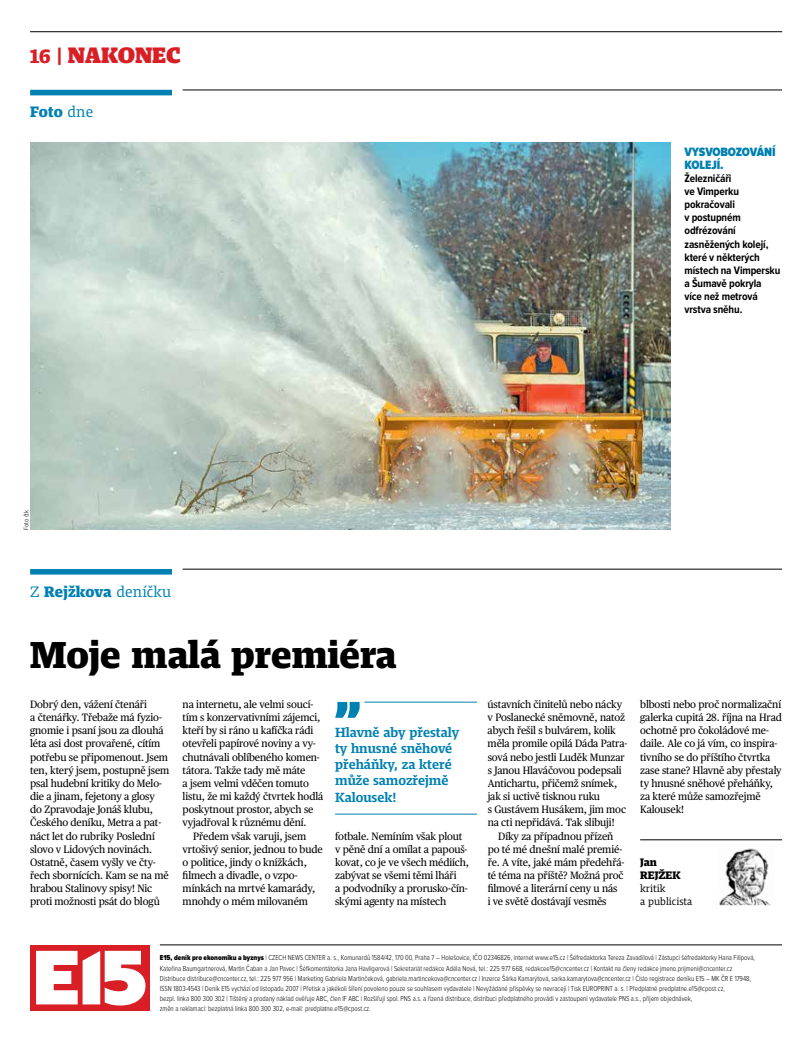
<style>
.page{position:relative;width:798px;height:1053px;background:#fff}
.page>*{position:absolute;margin:0;border:0;box-sizing:border-box;transform-origin:0 0}
.t1{font:900 38.75px "Harrison Serif Pro";color:#000}
.t2{font:900 23.12px "Harrison Serif Pro";letter-spacing:.02em;color:#d81f26;scale:.96 1}
.t3{font:15.62px "Harrison Serif Pro";letter-spacing:.01em;color:#0081b2}
.t4{font:900 15.62px "Harrison Serif Pro";color:#0081b2}
.t5{font:700 13.75px/16.2px "Harrison Serif Pro";color:#0081b2}
.t6{font:900 12.5px/13.1px "Proxima Nova Cond";letter-spacing:-.01em;color:#0081b2}
.t7{font:700 11.25px/13.1px "Proxima Nova Cond";letter-spacing:-.01em;color:#000}
.t8{font:900 11.25px/13.1px "Harrison Serif Pro";color:#000}
.t9{font:10.62px/13.1px "Publico Text";letter-spacing:-.01em;color:#000;scale:.96 1}
.t10{font:10.62px/13.1px "Harrison Serif Pro";color:#000}
.t11{font:300 7.5px/10px "Proxima Nova Cond";color:#000;scale:.95 1}
.t12{font:300 6.88px "Proxima Nova Cond";color:#000}
.s1{font-size:20px}
.s2{font-weight:400}
.s3{font-weight:900}
</style>
<div class="page">
<hr style="left:160px;top:944px;width:621px;height:1px;background:#000">
<div style="left:30px;top:944px;width:119px;height:66px;background:#d81f26"></div>
<svg style="left:36px;top:950px;width:109px;height:55px"></svg>
<hr style="left:182px;top:90px;width:599px;height:1px;background:#000">
<div style="left:30px;top:90px;width:142px;height:5px;background:#0081b2"></div>
<hr style="left:182px;top:569px;width:599px;height:1px;background:#000">
<div style="left:30px;top:569px;width:142px;height:5px;background:#0081b2"></div>
<img style="left:30px;top:142px;width:640px;height:387px">
<hr style="left:30px;top:31px;width:751px;height:1px;background:#000">
<hr style="left:640px;top:839px;width:141px;height:1px;background:#000">
<img style="left:719px;top:848px;width:52px;height:57px">
<hr style="left:364px;top:702px;width:113px;height:1px;background:#0081b2">
<hr style="left:335px;top:813px;width:142px;height:1px;background:#0081b2">
<svg style="left:335px;top:702px;width:24px;height:15px"></svg>
<h2 class="t2" style="left:30px;top:38px;width:158px"><span class="s1">16 |</span> NAKONEC</h2>
<h3 class="t4" style="left:30px;top:101px;width:65px">Foto <span class="s2">dne</span></h3>
<p class="t6" style="left:684px;top:145px;width:93px">VYSVOBOZOVÁNÍ<br>KOLEJÍ.</p>
<p class="t7" style="left:684px;top:172px;width:97px">Železničáři<br>ve Vimperku pokračovali<br>v postupném odfrézování zasněžených kolejí, které v některých místech na Vimpersku a Šumavě pokryla více než metrová vrstva sněhu.</p>
<p class="t12" style="left:23px;top:530px;width:22px;rotate:-90deg">Foto čtk</p>
<h3 class="t3" style="left:30px;top:580px;width:142px">Z <span class="s3">Rejžkova</span> deníčku</h3>
<h1 class="t1" style="left:30px;top:626px;width:368px">Moje malá premiéra</h1>
<p class="t9" style="left:30px;top:697px;width:146px">Dobrý den, vážení čtenáři<br>a čtenářky. Třebaže má fyzio&shy;gnomie i psaní jsou za dlouhá léta asi dost provařené, cítím potřebu se připomenout. Jsem ten, který jsem, postupně jsem psal hudební kritiky do Melo&shy;die a jinam, fejetony a glosy do Zpravodaje Jonáš klubu,<br>Českého deníku, Metra a pat&shy;náct let do rubriky Poslední slovo v Lidových novinách.<br>Ostatně, časem vyšly ve čty&shy;řech sbornících. Kam se na mě hrabou Stalinovy spisy! Nic proti možnosti psát do blogů</p>
<p class="t9" style="left:182px;top:697px;width:137px">na internetu, ale velmi soucí-</p>
<p class="t9" style="left:182px;top:710px;width:145px">tím s konzervativními zájemci,</p>
<p class="t9" style="left:182px;top:723px;width:137px">kteří by si ráno u kafíčka rádi</p>
<p class="t9" style="left:182px;top:736px;width:140px">otevřeli papírové noviny a vy-</p>
<p class="t9" style="left:182px;top:749px;width:144px">chutnávali oblíbeného komen-</p>
<p class="t9" style="left:182px;top:762px;width:129px">tátora. Takže tady mě máte</p>
<p class="t9" style="left:182px;top:776px;width:133px">a jsem velmi vděčen tomuto</p>
<p class="t9" style="left:182px;top:789px;width:148px">listu, že mi každý čtvrtek hodlá</p>
<p class="t9" style="left:182px;top:802px;width:138px">poskytnout prostor, abych se</p>
<p class="t9" style="left:182px;top:815px;width:131px">vyjadřoval k různému dění.</p>
<p class="t9" style="left:193px;top:828px;width:119px">Předem však varuji, jsem</p>
<p class="t9" style="left:182px;top:841px;width:147px">vrtošivý senior, jednou to bude</p>
<p class="t9" style="left:182px;top:854px;width:131px">o politice, jindy o knížkách,</p>
<p class="t9" style="left:182px;top:868px;width:121px">filmech a divadle, o vzpo-</p>
<p class="t9" style="left:182px;top:881px;width:140px">mínkách na mrtvé kamarády,</p>
<p class="t9" style="left:182px;top:894px;width:132px">mnohdy o mém milovaném</p>
<p class="t5" style="left:335px;top:722px;width:126px">Hlavně aby přestaly ty hnusné sněhové přeháňky, za které může samozřejmě<br>Kalousek!</p>
<p class="t9" style="left:335px;top:828px;width:141px">fotbale. Nemíním však plout v pěně dní a omílat a papouš&shy;kovat, co je ve všech médiích, zabývat se všemi těmi lháři<br>a podvodníky a prorusko-čín&shy;skými agenty na místech</p>
<p class="t9" style="left:487px;top:697px;width:147px">ústavních činitelů nebo nácky v Poslanecké sněmovně, natož abych řešil s bulvárem, kolik měla promile opilá Dáda Patra&shy;sová nebo jestli Luděk Munzar s Janou Hlaváčovou podepsali<br>Antichartu, přičemž snímek, jak si uctivě tisknou ruku<br>s Gustávem Husákem, jim moc na cti nepřidává. Tak slibuji!</p>
<p class="t9" style="left:487px;top:828px;width:144px;text-indent:11px">Díky za případnou přízeň po té mé dnešní malé premié&shy;ře. A víte, jaké mám předehřá&shy;té téma na příště? Možná proč filmové a literární ceny u nás<br>i ve světě dostávají vesměs</p>
<p class="t9" style="left:640px;top:697px;width:149px">blbosti nebo proč normalizační galerka cupitá 28. října na Hrad ochotně pro čokoládové me&shy;daile. Ale co já vím, co inspira&shy;tivního se do příštího čtvrtka zase stane? Hlavně aby přestaly ty hnusné sněhové přeháňky, za které může samozřejmě<br>Kalousek!</p>
<p class="t8" style="left:640px;top:854px;width:42px">Jan<br>REJŽEK</p>
<p class="t10" style="left:640px;top:881px;width:54px">kritik<br>a publicista</p>
<p class="t11" style="left:160px;top:953px;width:627px"><span class="s3">E15, deník pro ekonomiku a byznys</span> | CZECH NEWS CENTER a. s., Komunardů 1584/42, 170 00, Praha 7 – Holešovice, IČO 02346826, internet www.e15.cz | Šéfredaktorka Tereza Zavadilová | Zástupci šéfredaktorky Hana Filipová, Kateřina Baumgartnerová, Martin Čaban a Jan Pavec | Šéfkomentátorka Jana Havligerová | Sekretariát redakce Adéla Nová, tel.: 225 977 668, redakcee15@cncenter.cz | Kontakt na členy redakce jmeno.prijmeni@cncenter.cz Distribuce distribuce@cncenter.cz, tel.: 225 977 956 | Marketing Gabriela Martinčeková, gabriela.martincekova@cncenter.cz | Inzerce Šárka Kamarýtová, sarka.kamarytova@cncenter.cz | Číslo registrace deníku E15 – MK ČR E 17948, ISSN 1803-4543 | Deník E15 vychází od listopadu 2007 | Přetisk a jakékoli šíření povoleno pouze se souhlasem vydavatele | Nevyžádané příspěvky se nevracejí | Tisk EUROPRINT a. s. | Předplatné predplatne.e15@cpost.cz,<br>bezpl. linka 800 300 302 | Tištěný a prodaný náklad ověřuje ABC, člen IF ABC | Rozšiřují spol. PNS a.s. a řízená distribuce, distribuci předplatného provádí v zastoupení vydavatele PNS a.s., příjem objednávek,<br>změn a reklamací: bezplatná linka 800 300 302, e-mail: predplatne.e15@cpost.cz.</p>
</div>
